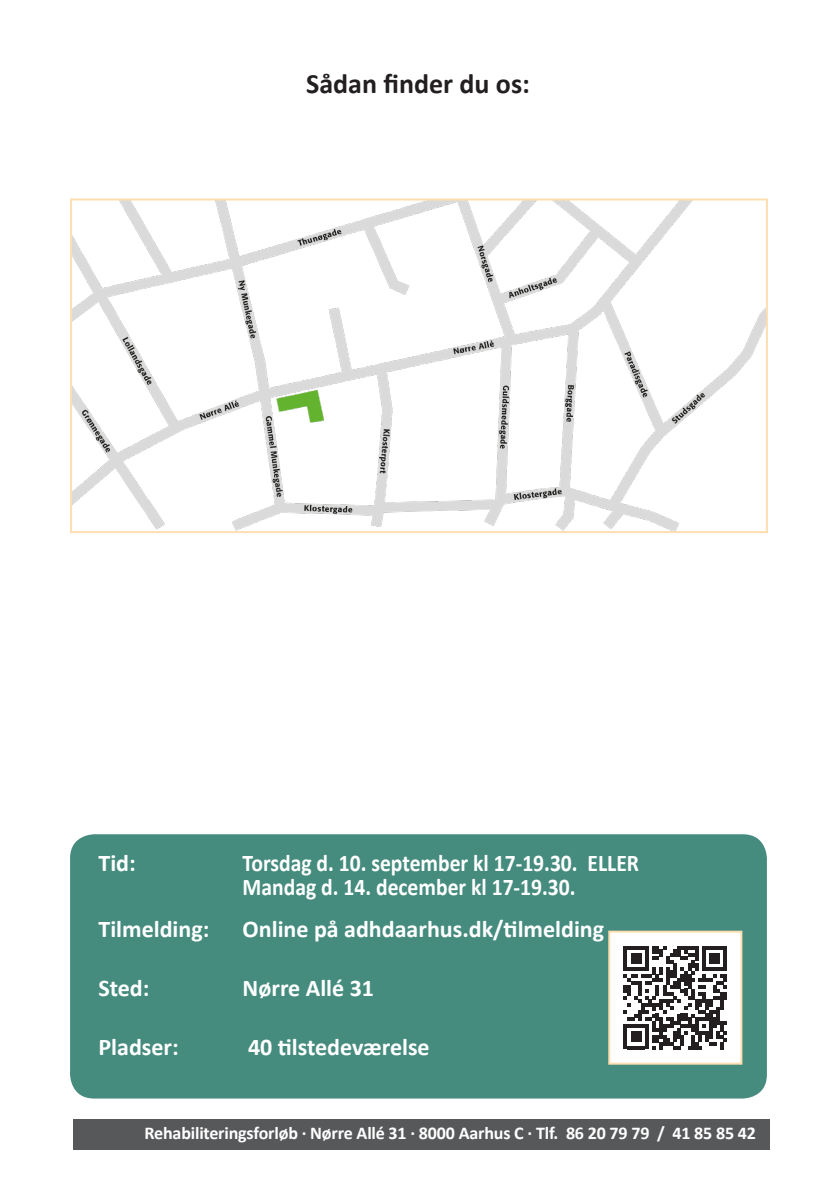
<style>
.page{position:relative;width:840px;height:1191px;background:#fff}
.page>*{position:absolute;margin:0;border:0;box-sizing:border-box;transform-origin:0 0}
.Brødtekst{font:700 28px "Calibri";color:#231f20}
.Brødtekst-2{font:700 24px "Calibri";color:#fff}
.Brødtekst-3{font:700 24px/24px "Calibri";color:#fff;scale:.9 1}
.Brødtekst-4{font:700 18px "Calibri";letter-spacing:-.01em;color:#fff}
</style>
<div class="page">
<div style="left:70px;top:834px;width:696px;height:264px;background:#458c7e;border-radius:24px"></div>
<div style="left:609px;top:931px;width:132px;height:132px;background:#fff"></div>
<svg style="left:623px;top:946px;width:103px;height:103px"></svg>
<div style="left:608px;top:930px;width:134px;height:134px;border:2px solid #fddeaf"></div>
<div style="left:73px;top:1119px;width:696px;height:30px;background:#57585a"></div>
<img style="left:73px;top:201px;width:691px;height:329px">
<div style="left:70px;top:198px;width:697px;height:335px;border:2px solid #fddeaf"></div>
<p class="Brødtekst" style="left:306px;top:64px;width:225px">Sådan finder du os:</p>
<p class="Brødtekst-2" style="left:98px;top:846px;width:39px">Tid:</p>
<p class="Brødtekst-3" style="left:242px;top:850px;width:442px">Torsdag d. 10. september kl 17-19.30. ELLER<br>Mandag d. 14. december kl 17-19.30.</p>
<p class="Brødtekst-2" style="left:98px;top:912px;width:112px">Tilmelding:</p>
<p class="Brødtekst-2" style="left:242px;top:912px;width:363px">Online på adhdaarhus.dk/tilmelding</p>
<p class="Brødtekst-2" style="left:98px;top:971px;width:52px">Sted:</p>
<p class="Brødtekst-2" style="left:242px;top:971px;width:133px">Nørre Allé 31</p>
<p class="Brødtekst-2" style="left:98px;top:1030px;width:82px">Pladser:</p>
<p class="Brødtekst-2" style="left:248px;top:1030px;width:183px">40 tilstedeværelse</p>
<p class="Brødtekst-4" style="left:144px;top:1120px;width:612px">Rehabiliteringsforløb · Nørre Allé 31 · 8000 Aarhus C · Tlf. 86 20 79 79 / 41 85 85 42</p>
</div>
